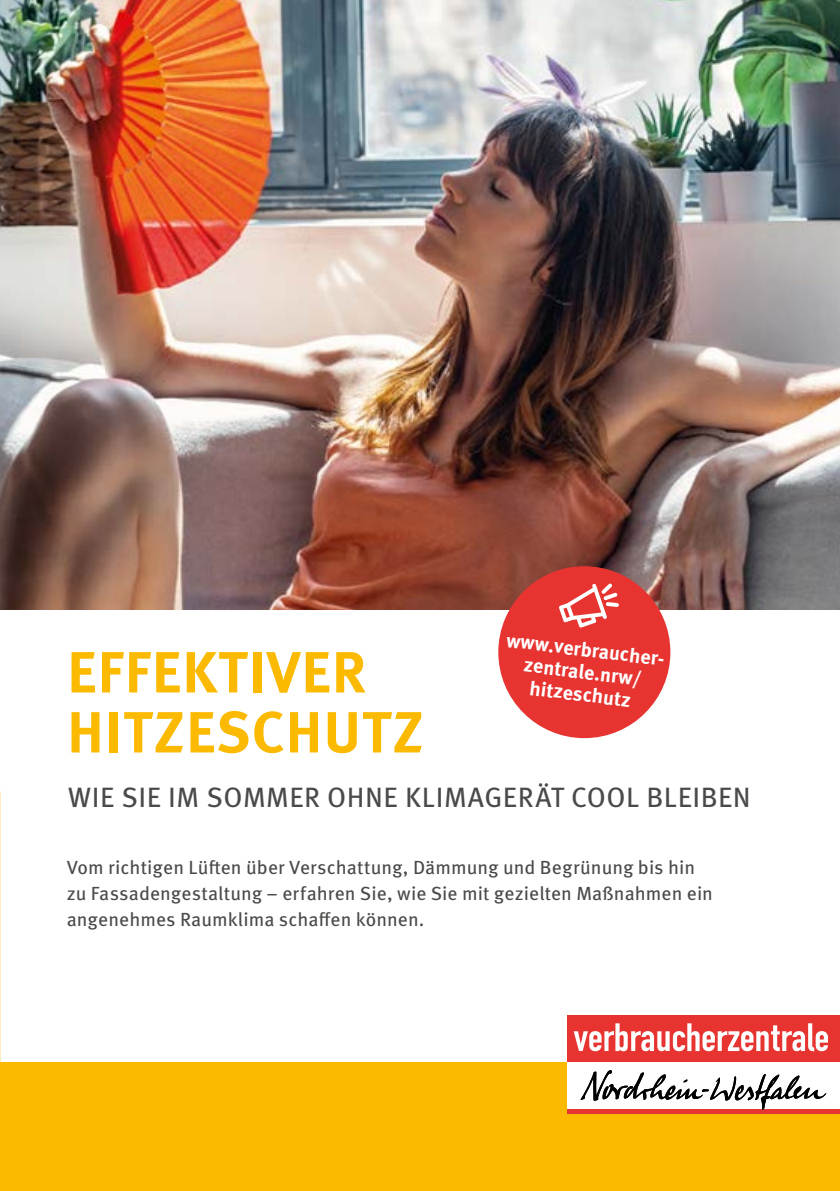
<style>
.page{position:relative;width:840px;height:1191px;background:#fff}
.page>*{position:absolute;margin:0;border:0;box-sizing:border-box;transform-origin:0 0}
.t1{font:700 58px "Meta Pro";letter-spacing:.02em;color:#fbba00}
.t2{font:28px "Meta Pro";letter-spacing:.015em;color:#4a4a49}
.t3{font:700 20px/22.4px "Meta Pro";color:#fff;text-align:center}
._02_Fließtext-flatter{font:19px/26px "Meta Pro";letter-spacing:.005em;color:#4a4a49}
</style>
<div class="page">
<div style="left:0;top:1062px;width:839px;height:129px;background:#fbba00"></div>
<img style="left:0;top:0;width:839px;height:609px">
<div style="left:567px;top:1015px;width:272px;height:47px;background:#e73431"></div>
<svg style="left:573px;top:1023px;width:254px;height:28px"></svg>
<div style="left:567px;top:1062px;width:272px;height:47px;background:#fff"></div>
<hr style="left:567px;top:1109px;width:272px;height:4px;background:#e73431">
<svg style="left:580px;top:1070px;width:245px;height:39px"></svg>
<div style="left:498px;top:566px;width:172px;height:172px;background:#e73431;border-radius:50%"></div>
<svg style="left:559px;top:583px;width:59px;height:44px"></svg>
<p class="t3" style="left:508px;top:627px;width:164px;rotate:7deg">www.verbraucher&shy;zentrale.nrw/ hitzeschutz</p>
<p class="t1" style="left:67px;top:627px;width:300px">EFFEKTIVER</p>
<p class="t1" style="left:67px;top:687px;width:358px">HITZESCHUTZ</p>
<p class="t2" style="left:68px;top:776px;width:683px">WIE SIE IM SOMMER OHNE KLIMAGERÄT COOL BLEIBEN</p>
<p class="_02_Fließtext-flatter" style="left:67px;top:853px;width:647px">Vom richtigen Lüften über Verschattung, Dämmung und Begrünung bis hin zu Fassadengestaltung – erfahren Sie, wie Sie mit gezielten Maßnahmen ein angenehmes Raumklima schaffen können.</p>
</div>
